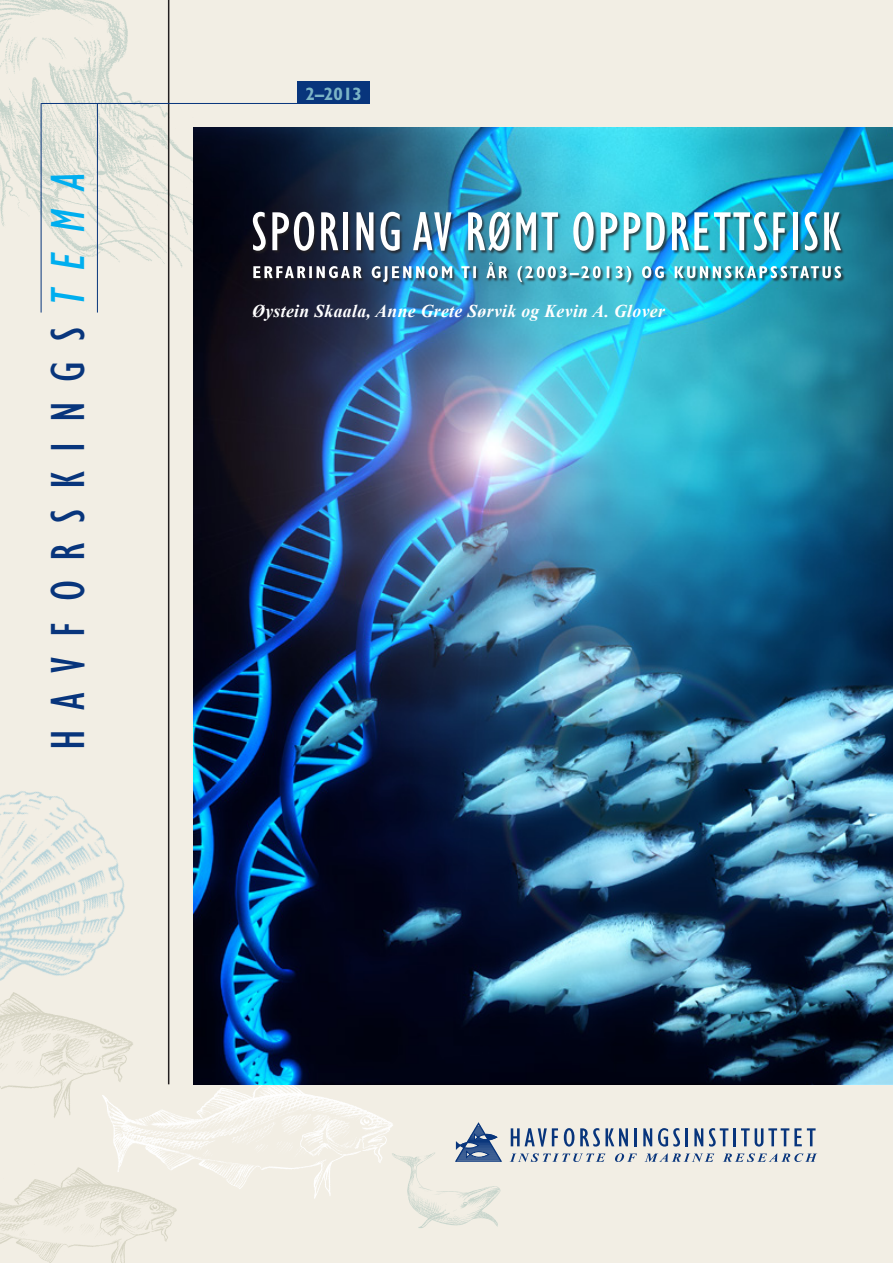
<style>
.page{position:relative;width:893px;height:1263px;background:#f2eee4}
.page>*{position:absolute;margin:0;border:0;box-sizing:border-box;transform-origin:0 0}
.t1{font:condensed 56.7px "Gill Sans";letter-spacing:.03em;color:#fff}
.t2{font:condensed 49.5px "Gill Sans";color:#08357c}
.t3{font:italic 700 18px "Times New Roman";letter-spacing:.02em;color:#fff}
.t4{font:700 condensed 18px "Gill Sans";color:#7bb4c6}
.s1{font-style:italic;color:#00aeef}
</style>
<div class="page">
<img style="left:0;top:0;width:262px;height:283px">
<img style="left:0;top:750px;width:168px;height:277px">
<hr style="left:168px;top:0;width:1px;height:1084px;background:#231f20">
<hr style="left:41px;top:103px;width:1px;height:210px;background:#08357c">
<hr style="left:97px;top:103px;width:1px;height:210px;background:#08357c">
<div style="left:298px;top:82px;width:72px;height:22px;background:#08357c"></div>
<hr style="left:41px;top:103px;width:329px;height:1px;background:#08357c">
<img style="left:112px;top:1068px;width:285px;height:131px">
<img style="left:0;top:987px;width:137px;height:135px">
<img style="left:194px;top:128px;width:699px;height:956px">
<div style="left:253px;top:212px;width:592px;height:43px;background:#231f20;opacity:.75"></div>
<img style="left:0;top:1163px;width:179px;height:100px">
<img style="left:392px;top:1151px;width:109px;height:77px">
<svg style="left:511px;top:1128px;width:47px;height:18px"></svg>
<svg style="left:564px;top:1128px;width:10px;height:18px"></svg>
<svg style="left:580px;top:1128px;width:48px;height:18px"></svg>
<hr style="left:634px;top:1128px;width:3px;height:18px;background:#08357c">
<svg style="left:643px;top:1128px;width:9px;height:18px"></svg>
<svg style="left:658px;top:1128px;width:22px;height:18px"></svg>
<hr style="left:685px;top:1128px;width:3px;height:18px;background:#08357c">
<svg style="left:694px;top:1128px;width:9px;height:18px"></svg>
<svg style="left:709px;top:1128px;width:19px;height:18px"></svg>
<hr style="left:733px;top:1128px;width:3px;height:18px;background:#08357c">
<svg style="left:741px;top:1128px;width:75px;height:18px"></svg>
<svg style="left:510px;top:1153px;width:95px;height:9px"></svg>
<svg style="left:615px;top:1153px;width:22px;height:9px"></svg>
<svg style="left:644px;top:1153px;width:70px;height:9px"></svg>
<svg style="left:723px;top:1153px;width:94px;height:9px"></svg>
<svg style="left:456px;top:1122px;width:46px;height:41px"></svg>
<hr style="left:458px;top:1157px;width:41px;height:1px;background:#08357c">
<hr style="left:457px;top:1158px;width:43px;height:1px;background:#08357c">
<hr style="left:457px;top:1159px;width:43px;height:1px;background:#08357c">
<div style="left:253px;top:262px;width:592px;height:24px;background:#231f20;opacity:.75"></div>
<img style="left:253px;top:262px;width:588px;height:20px">
<h2 class="t2" style="left:41px;top:750px;width:582px;rotate:-90deg">HAVFORSKINGS<span class="s1">TEMA</span></h2>
<p class="t4" style="left:306px;top:83px;width:57px">2–2013</p>
<h1 class="t1" style="left:251px;top:201px;width:591px">SPORING AV RØMT OPPDRETTSFISK</h1>
<p class="t3" style="left:252px;top:299px;width:414px">Øystein Skaala, Anne Grete Sørvik og Kevin A. Glover</p>
</div>
